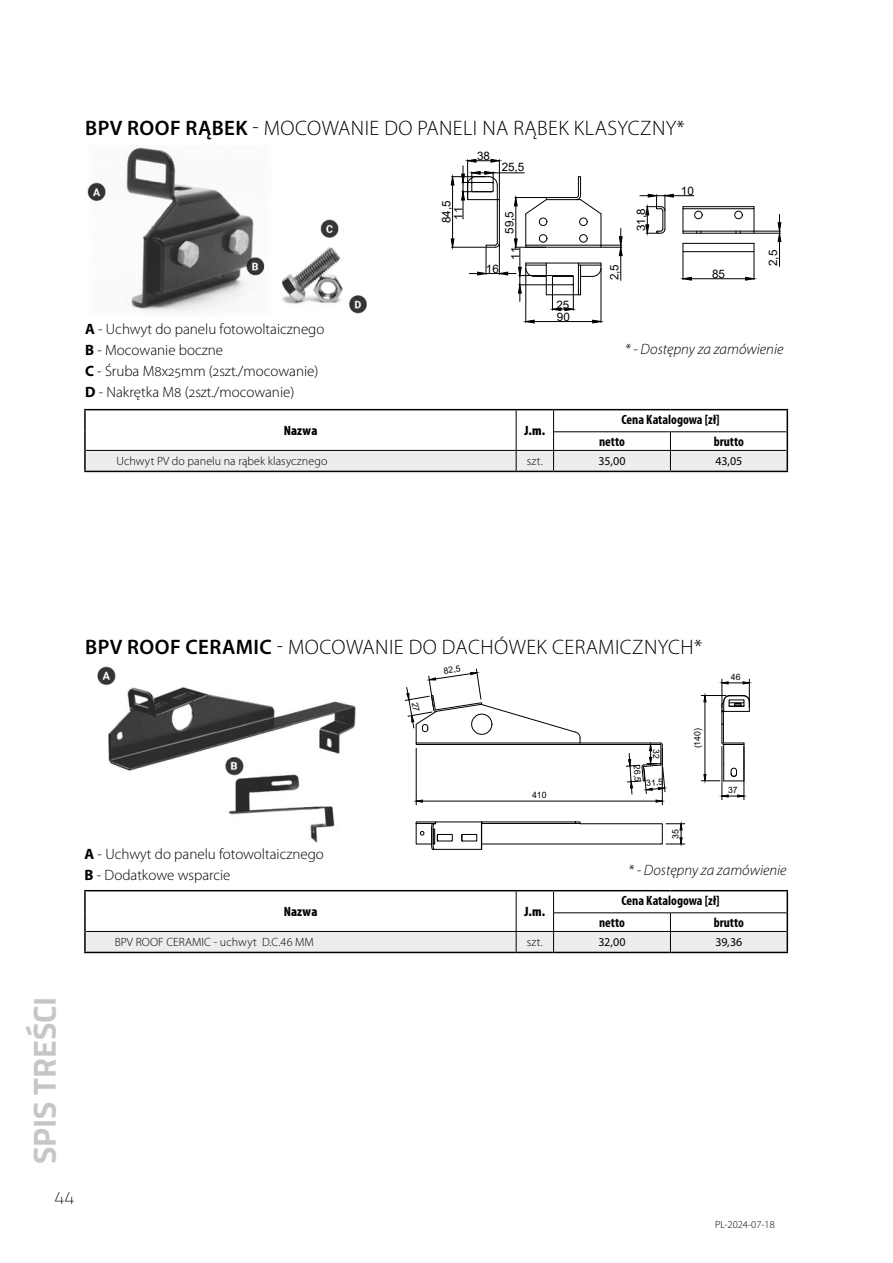
<style>
.page{position:relative;width:893px;height:1263px;background:#fff}
.page>*{position:absolute;margin:0;border:0;box-sizing:border-box;transform-origin:0 0}
.t1{font:700 31.95px "Titillium";color:#c6c6c6}
.t2{font:300 21px "Myriad Pro";letter-spacing:.02em;color:#000}
.t3{font:100 18px "Titillium";color:#000}
.t4{font:300 15px/21px "Myriad Pro";color:#000}
.t5{font:italic 300 15px "Myriad Pro";color:#000}
.t6{font:700 condensed 13.5px/22.2px "Myriad Pro";color:#000}
.t7{font:900 condensed 13.5px "Myriad Pro";letter-spacing:.01em;color:#000}
.t8{font:300 12px "Myriad Pro";letter-spacing:.01em;color:#000}
.t9{font:12px "Myriad Pro";letter-spacing:-.015em;color:#000}
.t10{font:11.7px "Arial";color:#000}
.t11{font:300 10.5px "Myriad Pro";color:#000}
.t12{font:8.7px "Arial";color:#000}
.s1{font-weight:600}
.s2{font-weight:700}
</style>
<div class="page">
<img style="left:87px;top:147px;width:280px;height:167px">
<hr style="left:525px;top:214px;width:1px;height:31px;background:#000">
<hr style="left:601px;top:214px;width:1px;height:31px;background:#000">
<svg style="left:525px;top:176px;width:76px;height:38px"></svg>
<div style="left:539px;top:218px;width:8px;height:8px;border:1px solid #000;border-radius:50%"></div>
<div style="left:579px;top:218px;width:8px;height:8px;border:1px solid #000;border-radius:50%"></div>
<hr style="left:499px;top:200px;width:1px;height:43px;background:#000">
<hr style="left:497px;top:185px;width:1px;height:58px;background:#000">
<div style="left:683px;top:206px;width:71px;height:3px;border:1px solid #000"></div>
<hr style="left:683px;top:233px;width:71px;height:1px;background:#000">
<div style="left:734px;top:211px;width:8px;height:8px;border:1px solid #000;border-radius:50%"></div>
<div style="left:683px;top:243px;width:71px;height:9px;border:1px solid #000"></div>
<hr style="left:691px;top:278px;width:55px;height:1px;background:#000">
<svg style="left:682px;top:252px;width:10px;height:29px"></svg>
<hr style="left:525px;top:269px;width:1px;height:54px;background:#000">
<hr style="left:601px;top:269px;width:1px;height:54px;background:#000">
<hr style="left:534px;top:321px;width:59px;height:1px;background:#000">
<svg style="left:525px;top:319px;width:10px;height:5px"></svg>
<svg style="left:592px;top:319px;width:10px;height:5px"></svg>
<svg style="left:736px;top:209px;width:46px;height:72px"></svg>
<hr style="left:451px;top:247px;width:34px;height:1px;background:#000">
<hr style="left:451px;top:176px;width:34px;height:1px;background:#000">
<hr style="left:452px;top:185px;width:1px;height:54px;background:#000">
<svg style="left:450px;top:238px;width:5px;height:10px"></svg>
<svg style="left:450px;top:176px;width:5px;height:10px"></svg>
<svg style="left:640px;top:194px;width:62px;height:40px"></svg>
<hr style="left:515px;top:197px;width:31px;height:1px;background:#000">
<hr style="left:516px;top:206px;width:1px;height:33px;background:#000">
<svg style="left:514px;top:197px;width:4px;height:10px"></svg>
<hr style="left:493px;top:173px;width:31px;height:1px;background:#000">
<svg style="left:461px;top:159px;width:39px;height:60px"></svg>
<svg style="left:469px;top:228px;width:154px;height:83px"></svg>
<hr style="left:84px;top:409px;width:432px;height:1px;background:#000">
<hr style="left:516px;top:409px;width:38px;height:1px;background:#000">
<hr style="left:554px;top:409px;width:116px;height:1px;background:#000">
<hr style="left:670px;top:409px;width:118px;height:1px;background:#000">
<hr style="left:84px;top:471px;width:432px;height:1px;background:#000">
<hr style="left:516px;top:471px;width:38px;height:1px;background:#000">
<hr style="left:554px;top:471px;width:116px;height:1px;background:#000">
<hr style="left:670px;top:471px;width:118px;height:1px;background:#000">
<svg style="left:84px;top:410px;width:704px;height:61px"></svg>
<hr style="left:84px;top:450px;width:2px;height:21px;background:#000">
<img style="left:97px;top:666px;width:259px;height:177px">
<hr style="left:482px;top:844px;width:178px;height:1px;background:#000">
<hr style="left:436px;top:822px;width:46px;height:1px;background:#000">
<svg style="left:461px;top:821px;width:21px;height:29px"></svg>
<hr style="left:436px;top:849px;width:45px;height:1px;background:#000">
<svg style="left:415px;top:821px;width:38px;height:29px"></svg>
<hr style="left:482px;top:823px;width:93px;height:1px;background:#000">
<hr style="left:482px;top:822px;width:93px;height:1px;background:#000">
<hr style="left:416px;top:748px;width:1px;height:57px;background:#000">
<hr style="left:662px;top:748px;width:1px;height:57px;background:#000">
<svg style="left:575px;top:821px;width:110px;height:24px"></svg>
<hr style="left:744px;top:747px;width:1px;height:53px;background:#000">
<hr style="left:722px;top:746px;width:1px;height:54px;background:#000">
<svg style="left:721px;top:794px;width:24px;height:4px"></svg>
<svg style="left:701px;top:679px;width:49px;height:102px"></svg>
<hr style="left:84px;top:890px;width:432px;height:1px;background:#000">
<hr style="left:516px;top:890px;width:38px;height:1px;background:#000">
<hr style="left:554px;top:890px;width:116px;height:1px;background:#000">
<hr style="left:670px;top:890px;width:118px;height:1px;background:#000">
<hr style="left:84px;top:952px;width:432px;height:1px;background:#000">
<hr style="left:516px;top:952px;width:38px;height:1px;background:#000">
<hr style="left:554px;top:952px;width:116px;height:1px;background:#000">
<hr style="left:670px;top:952px;width:118px;height:1px;background:#000">
<svg style="left:84px;top:891px;width:704px;height:61px"></svg>
<hr style="left:84px;top:931px;width:2px;height:21px;background:#000">
<svg style="left:405px;top:669px;width:260px;height:134px"></svg>
<h2 class="t2" style="left:85px;top:116px;width:601px"><span class="s1">BPV ROOF RĄBEK</span> - MOCOWANIE DO PANELI NA RĄBEK KLASYCZNY*</h2>
<p class="t4" style="left:85px;top:319px;width:241px"><span class="s2">A</span> - Uchwyt do panelu fotowoltaicznego<br><span class="s2">B</span> - Mocowanie boczne<br><span class="s2">C</span> - Śruba M8x25mm (2szt./mocowanie)<br><span class="s2">D</span> - Nakrętka M8 (2szt./mocowanie)</p>
<p class="t10" style="left:438px;top:223px;width:24px;rotate:-90deg">84,5</p>
<p class="t10" style="left:450px;top:220px;width:14px;rotate:-90deg">11</p>
<p class="t10" style="left:477px;top:148px;width:14px">38</p>
<p class="t10" style="left:502px;top:158px;width:24px">25,5</p>
<p class="t10" style="left:501px;top:234px;width:24px;rotate:-90deg">59,5</p>
<p class="t10" style="left:507px;top:260px;width:14px;rotate:-90deg">11</p>
<p class="t10" style="left:486px;top:261px;width:14px">16</p>
<p class="t10" style="left:556px;top:296px;width:14px">25</p>
<p class="t10" style="left:557px;top:309px;width:14px">90</p>
<p class="t10" style="left:606px;top:280px;width:18px;rotate:-90deg">2,5</p>
<p class="t10" style="left:633px;top:231px;width:24px;rotate:-90deg">31,8</p>
<p class="t10" style="left:681px;top:183px;width:14px">10</p>
<p class="t10" style="left:712px;top:266px;width:14px">85</p>
<p class="t10" style="left:765px;top:266px;width:18px;rotate:-90deg">2,5</p>
<p class="t5" style="left:625px;top:341px;width:160px">* - Dostępny za zamówienie</p>
<p class="t7" style="left:284px;top:422px;width:35px">Nazwa</p>
<p class="t7" style="left:524px;top:422px;width:22px">J.m.</p>
<p class="t6" style="left:599px;top:408px;width:122px;text-indent:22px">Cena Katalogowa [zł] netto</p>
<p class="t6" style="left:714px;top:430px;width:32px">brutto</p>
<p class="t8" style="left:116px;top:455px;width:213px">Uchwyt PV do panelu na rąbek klasycznego</p>
<p class="t8" style="left:527px;top:455px;width:17px">szt.</p>
<p class="t9" style="left:598px;top:454px;width:29px">35,00</p>
<p class="t9" style="left:715px;top:454px;width:29px">43,05</p>
<h2 class="t2" style="left:85px;top:636px;width:618px"><span class="s1">BPV ROOF CERAMIC</span> - MOCOWANIE DO DACHÓWEK CERAMICZNYCH*</h2>
<p class="t12" style="left:443px;top:665px;width:19px;rotate:-9deg">82,5</p>
<p class="t12" style="left:532px;top:789px;width:16px">410</p>
<p class="t12" style="left:662px;top:749px;width:11px;rotate:90deg">23</p>
<p class="t12" style="left:643px;top:764px;width:19px;rotate:86deg">26,5</p>
<p class="t12" style="left:646px;top:777px;width:19px;rotate:-5deg">31,5</p>
<p class="t12" style="left:691px;top:748px;width:22px;rotate:-90deg">(140)</p>
<p class="t12" style="left:669px;top:839px;width:11px;rotate:-90deg">35</p>
<p class="t12" style="left:731px;top:671px;width:11px">46</p>
<p class="t12" style="left:728px;top:784px;width:11px">37</p>
<p class="t4" style="left:85px;top:844px;width:241px"><span class="s2">A</span> - Uchwyt do panelu fotowoltaicznego<br><span class="s2">B</span> - Dodatkowe wsparcie</p>
<p class="t5" style="left:628px;top:862px;width:160px">* - Dostępny za zamówienie</p>
<p class="t7" style="left:284px;top:903px;width:35px">Nazwa</p>
<p class="t7" style="left:524px;top:903px;width:22px">J.m.</p>
<p class="t6" style="left:599px;top:889px;width:122px;text-indent:22px">Cena Katalogowa [zł] netto</p>
<p class="t6" style="left:714px;top:911px;width:32px">brutto</p>
<p class="t8" style="left:115px;top:936px;width:201px">BPV ROOF CERAMIC - uchwyt D.C.46 MM</p>
<p class="t8" style="left:527px;top:936px;width:17px">szt.</p>
<p class="t9" style="left:598px;top:935px;width:29px">32,00</p>
<p class="t9" style="left:715px;top:935px;width:29px">39,36</p>
<h1 class="t1" style="left:20px;top:1164px;width:169px;rotate:-90deg">SPIS TREŚCI</h1>
<p class="t3" style="left:54px;top:1185px;width:22px">44</p>
<p class="t11" style="left:715px;top:1219px;width:61px">PL-2024-07-18</p>
</div>
